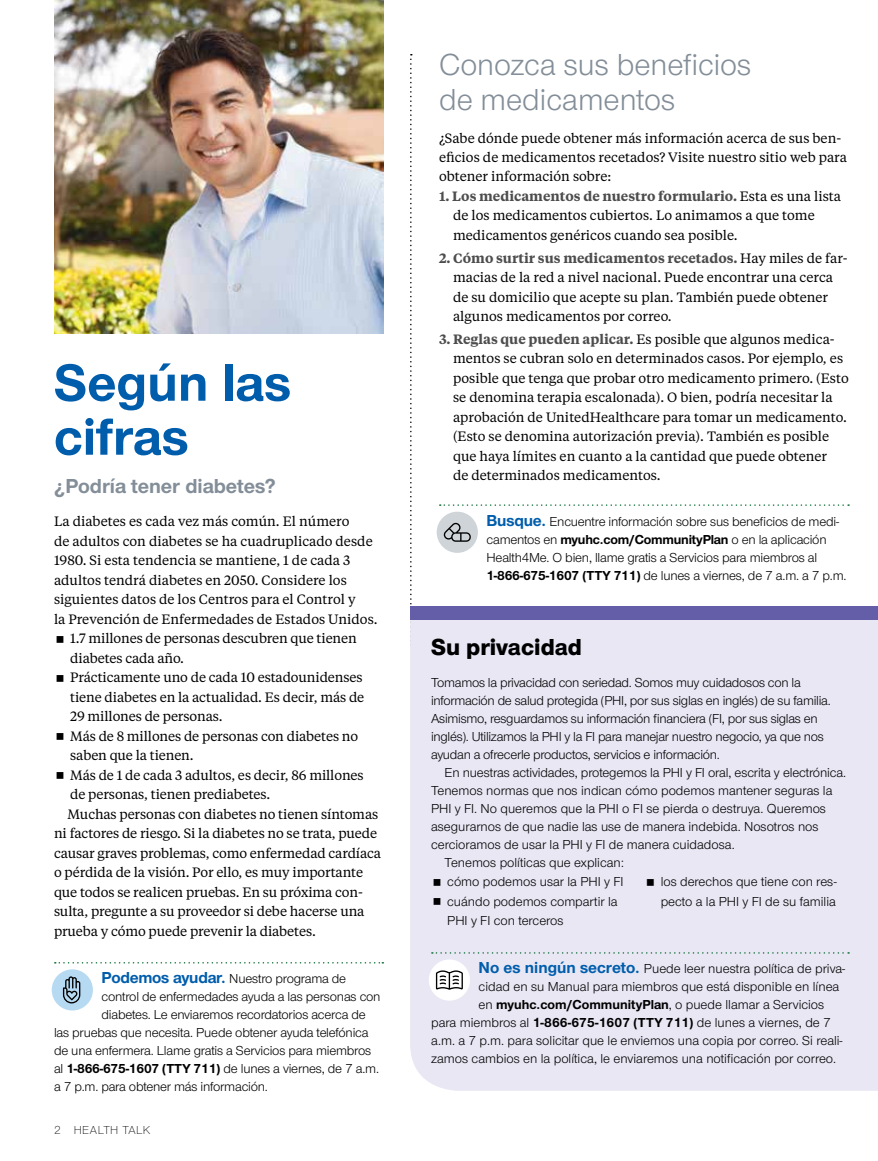
<style>
.page{position:relative;width:878px;height:1161px;background:#fff}
.page>*{position:absolute;margin:0;border:0;box-sizing:border-box;transform-origin:0 0}
.t1{font:700 54px/54px "UHC Sans";color:#005dac}
.t2{font:31.5px/34.5px "UHC Sans";color:#838e98}
.t3{font:800 24px "UHC Sans";color:#000}
.t4{font:700 21px "UHC Sans";color:#838e98}
.t5{font:13.5px/19.5px "UHC Serif Text";color:#000}
.t6{font:13.5px/18px "UHC Sans";letter-spacing:-.01em;color:#000}
.t7{font:300 12px "UHC Sans";letter-spacing:.04em;color:#000}
.s1{font-weight:700;font-size:16.5px;color:#005dac}
.s2{font-weight:700}
.s3{font-weight:600;color:#4d4d4d}
</style>
<div class="page">
<svg style="left:410px;top:54px;width:2px;height:553px"></svg>
<div style="left:410px;top:620px;width:468px;height:471px;background:#e9e7f4"></div>
<svg style="left:432px;top:952px;width:417px;height:2px"></svg>
<div style="left:429px;top:959px;width:41px;height:42px;background:#fff;border-radius:50%"></div>
<svg style="left:436px;top:970px;width:27px;height:20px"></svg>
<svg style="left:440px;top:504px;width:409px;height:2px"></svg>
<div style="left:436px;top:512px;width:42px;height:41px;background:#ced4d7;border-radius:50%"></div>
<svg style="left:444px;top:522px;width:27px;height:20px"></svg>
<div style="left:410px;top:607px;width:468px;height:13px;background:#645ea9"></div>
<img style="left:54px;top:0;width:329px;height:333px">
<svg style="left:55px;top:962px;width:328px;height:2px"></svg>
<div style="left:52px;top:969px;width:41px;height:42px;background:#b7daf3;border-radius:50%"></div>
<svg style="left:63px;top:976px;width:17px;height:27px"></svg>
<svg style="left:433px;top:879px;width:7px;height:7px"></svg>
<svg style="left:433px;top:898px;width:7px;height:7px"></svg>
<svg style="left:647px;top:879px;width:6px;height:7px"></svg>
<h1 class="t1" style="left:54px;top:354px;width:239px">Según las cifras</h1>
<h3 class="t4" style="left:54px;top:472px;width:223px">¿Podría tener diabetes?</h3>
<p class="t5" style="left:54px;top:511px;width:297px">La diabetes es cada vez más común. El número</p>
<p class="t5" style="left:54px;top:531px;width:320px">de adultos con diabetes se ha cuadruplicado desde</p>
<p class="t5" style="left:54px;top:550px;width:298px">1980. Si esta tendencia se mantiene, 1 de cada 3</p>
<p class="t5" style="left:54px;top:570px;width:294px">adultos tendrá diabetes en 2050. Considere los</p>
<p class="t5" style="left:54px;top:589px;width:303px">siguientes datos de los Centros para el Control y</p>
<p class="t5" style="left:54px;top:609px;width:325px">la Prevención de Enfermedades de Estados Unidos.</p>
<p class="t5" style="left:70px;top:628px;width:288px">1.7 millones de personas descubren que tienen</p>
<p class="t5" style="left:70px;top:648px;width:115px">diabetes cada año.</p>
<p class="t5" style="left:70px;top:667px;width:294px">Prácticamente uno de cada 10 estadounidenses</p>
<p class="t5" style="left:70px;top:687px;width:295px">tiene diabetes en la actualidad. Es decir, más de</p>
<p class="t5" style="left:70px;top:706px;width:154px">29 millones de personas.</p>
<p class="t5" style="left:70px;top:726px;width:289px">Más de 8 millones de personas con diabetes no</p>
<p class="t5" style="left:70px;top:745px;width:125px">saben que la tienen.</p>
<p class="t5" style="left:70px;top:765px;width:295px">Más de 1 de cada 3 adultos, es decir, 86 millones</p>
<p class="t5" style="left:70px;top:784px;width:202px">de personas, tienen prediabetes.</p>
<p class="t5" style="left:68px;top:804px;width:312px">Muchas personas con diabetes no tienen síntomas</p>
<p class="t5" style="left:54px;top:823px;width:325px">ni factores de riesgo. Si la diabetes no se trata, puede</p>
<p class="t5" style="left:54px;top:843px;width:328px">causar graves problemas, como enfermedad cardíaca</p>
<p class="t5" style="left:54px;top:862px;width:310px">o pérdida de la visión. Por ello, es muy importante</p>
<p class="t5" style="left:54px;top:882px;width:310px">que todos se realicen pruebas. En su próxima con-</p>
<p class="t5" style="left:54px;top:901px;width:312px">sulta, pregunte a su proveedor si debe hacerse una</p>
<p class="t5" style="left:54px;top:921px;width:263px">prueba y cómo puede prevenir la diabetes.</p>
<p class="t6" style="left:102px;top:969px;width:246px"><span class="s1">Podemos ayudar.</span> Nuestro programa de</p>
<p class="t6" style="left:102px;top:987px;width:280px">control de enfermedades ayuda a las personas con</p>
<p class="t6" style="left:102px;top:1005px;width:265px">diabetes. Le enviaremos recordatorios acerca de</p>
<p class="t6" style="left:54px;top:1023px;width:316px">las pruebas que necesita. Puede obtener ayuda telefónica</p>
<p class="t6" style="left:54px;top:1041px;width:319px">de una enfermera. Llame gratis a Servicios para miembros</p>
<p class="t6" style="left:54px;top:1059px;width:326px">al <span class="s2">1-866-675-1607 (TTY 711)</span> de lunes a viernes, de 7 a.m.</p>
<p class="t6" style="left:54px;top:1077px;width:215px">a 7 p.m. para obtener más información.</p>
<p class="t7" style="left:54px;top:1122px;width:98px">2 HEALTH TALK</p>
<h2 class="t2" style="left:439px;top:46px;width:314px">Conozca sus beneficios de medicamentos</h2>
<p class="t5" style="left:439px;top:127px;width:409px">¿Sabe dónde puede obtener más información acerca de sus ben&shy;eficios de medicamentos recetados? Visite nuestro sitio web para obtener información sobre:</p>
<p class="t5" style="left:453px;top:186px;width:389px;text-indent:-14px"><span class="s3">1. Los medicamentos de nuestro formulario.</span> Esta es una lista de los medicamentos cubiertos. Lo animamos a que tome medicamentos genéricos cuando sea posible.</p>
<p class="t5" style="left:453px;top:248px;width:396px;text-indent:-14px"><span class="s3">2. Cómo surtir sus medicamentos recetados.</span> Hay miles de far&shy;macias de la red a nivel nacional. Puede encontrar una cerca de su domicilio que acepte su plan. También puede obtener algunos medicamentos por correo.</p>
<p class="t5" style="left:453px;top:329px;width:397px;text-indent:-14px"><span class="s3">3. Reglas que pueden aplicar.</span> Es posible que algunos medica&shy;mentos se cubran solo en determinados casos. Por ejemplo, es posible que tenga que probar otro medicamento primero. (Esto se denomina terapia escalonada). O bien, podría necesitar la aprobación de UnitedHealthcare para tomar un medicamento. (Esto se denomina autorización previa). También es posible que haya límites en cuanto a la cantidad que puede obtener<br>de determinados medicamentos.</p>
<p class="t6" style="left:486px;top:512px;width:361px"><span class="s1">Busque.</span> Encuentre información sobre sus beneficios de medi&shy;camentos en <span class="s2">myuhc.com/CommunityPlan</span> o en la aplicación Health4Me. O bien, llame gratis a Servicios para miembros al <span class="s2">1-866-675-1607 (TTY 711)</span> de lunes a viernes, de 7 a.m. a 7 p.m.</p>
<h3 class="t3" style="left:431px;top:631px;width:152px">Su privacidad</h3>
<p class="t6" style="left:431px;top:673px;width:401px">Tomamos la privacidad con seriedad. Somos muy cuidadosos con la información de salud protegida (PHI, por sus siglas en inglés) de su familia.<br>Asimismo, resguardamos su información financiera (FI, por sus siglas en inglés). Utilizamos la PHI y la FI para manejar nuestro negocio, ya que nos ayudan a ofrecerle productos, servicios e información.</p>
<p class="t6" style="left:444px;top:763px;width:403px">En nuestras actividades, protegemos la PHI y FI oral, escrita y electrónica.</p>
<p class="t6" style="left:431px;top:781px;width:403px">Tenemos normas que nos indican cómo podemos mantener seguras la</p>
<p class="t6" style="left:431px;top:799px;width:396px">PHI y FI. No queremos que la PHI o FI se pierda o destruya. Queremos</p>
<p class="t6" style="left:431px;top:817px;width:389px">asegurarnos de que nadie las use de manera indebida. Nosotros nos</p>
<p class="t6" style="left:431px;top:835px;width:305px">cercioramos de usar la PHI y FI de manera cuidadosa.</p>
<p class="t6" style="left:444px;top:853px;width:181px">Tenemos políticas que explican:</p>
<p class="t6" style="left:447px;top:872px;width:178px;line-height:19.5px">cómo podemos usar la PHI y FI cuándo podemos compartir la<br>PHI y FI con terceros</p>
<p class="t6" style="left:660px;top:872px;width:177px;line-height:19.5px">los derechos que tiene con res&shy;pecto a la PHI y FI de su familia</p>
<p class="t6" style="left:478px;top:959px;width:368px"><span class="s1">No es ningún secreto.</span> Puede leer nuestra política de priva-</p>
<p class="t6" style="left:478px;top:977px;width:362px">cidad en su Manual para miembros que está disponible en línea</p>
<p class="t6" style="left:478px;top:995px;width:347px">en <span class="s2">myuhc.com/CommunityPlan</span>, o puede llamar a Servicios</p>
<p class="t6" style="left:431px;top:1013px;width:401px">para miembros al <span class="s2">1-866-675-1607 (TTY 711)</span> de lunes a viernes, de 7</p>
<p class="t6" style="left:431px;top:1031px;width:413px">a.m. a 7 p.m. para solicitar que le enviemos una copia por correo. Si reali-</p>
<p class="t6" style="left:431px;top:1049px;width:406px">zamos cambios en la política, le enviaremos una notificación por correo.</p>
</div>
